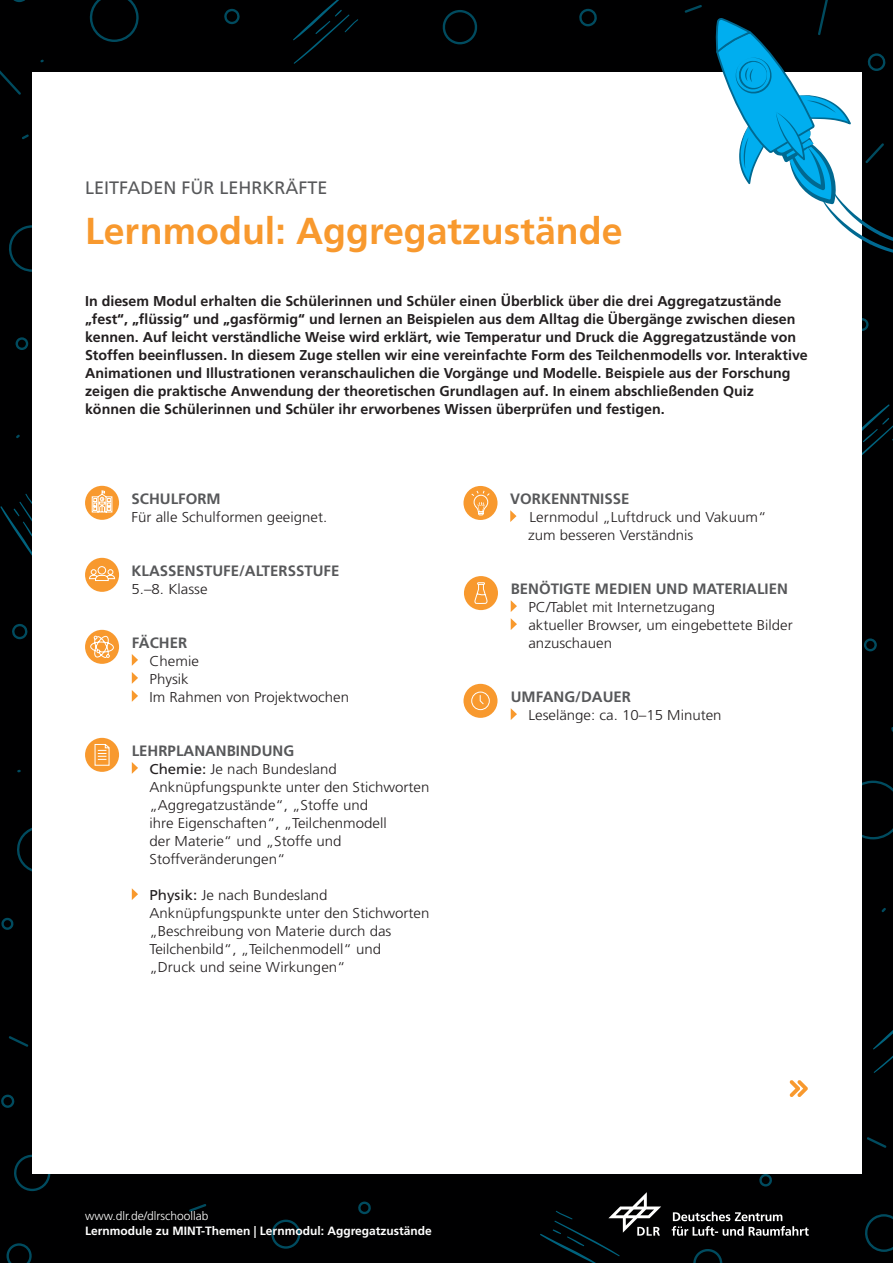
<style>
.page{position:relative;width:893px;height:1263px;background:#000001}
.page>*{position:absolute;margin:0;border:0;box-sizing:border-box;transform-origin:0 0}
.t1{font:700 37.5px "Frutiger LT Std";color:#f8992e}
.t2{font:18px "Frutiger LT Std";color:#57585a}
.t3{font:700 15px "Frutiger LT Std";color:#57585a}
.t4{font:700 14.25px/18px "Frutiger LT Std";color:#231f20}
.t5{font:300 14.25px/18px "Frutiger LT Std";color:#231f20;scale:1.06 1}
.t6{font:700 12px "Frutiger LT Std";color:#fff}
.t7{font:300 12px "Frutiger LT Std";color:#fff}
.s1{font-weight:400}
</style>
<div class="page">
<svg style="left:0;top:70px;width:21px;height:25px"></svg>
<svg style="left:867px;top:1137px;width:19px;height:11px"></svg>
<svg style="left:9px;top:1036px;width:19px;height:11px"></svg>
<svg style="left:685px;top:5px;width:17px;height:8px"></svg>
<svg style="left:189px;top:1204px;width:17px;height:8px"></svg>
<svg style="left:861px;top:781px;width:32px;height:58px"></svg>
<svg style="left:861px;top:318px;width:8px;height:13px"></svg>
<svg style="left:864px;top:638px;width:13px;height:13px"></svg>
<svg style="left:6px;top:1243px;width:26px;height:20px"></svg>
<svg style="left:1px;top:918px;width:13px;height:12px"></svg>
<svg style="left:1px;top:1095px;width:14px;height:13px"></svg>
<svg style="left:13px;top:0;width:12px;height:2px"></svg>
<svg style="left:865px;top:1214px;width:28px;height:38px"></svg>
<svg style="left:17px;top:828px;width:15px;height:44px"></svg>
<svg style="left:15px;top:337px;width:13px;height:13px"></svg>
<svg style="left:224px;top:9px;width:16px;height:15px"></svg>
<svg style="left:12px;top:624px;width:16px;height:15px"></svg>
<svg style="left:759px;top:1174px;width:13px;height:12px"></svg>
<svg style="left:358px;top:1201px;width:13px;height:13px"></svg>
<svg style="left:442px;top:10px;width:36px;height:34px"></svg>
<svg style="left:579px;top:9px;width:18px;height:17px"></svg>
<svg style="left:14px;top:1155px;width:37px;height:36px"></svg>
<svg style="left:693px;top:1249px;width:30px;height:14px"></svg>
<svg style="left:271px;top:1219px;width:30px;height:30px"></svg>
<svg style="left:9px;top:225px;width:23px;height:47px"></svg>
<svg style="left:89px;top:0;width:50px;height:42px"></svg>
<svg style="left:22px;top:134px;width:7px;height:5px"></svg>
<svg style="left:881px;top:908px;width:5px;height:4px"></svg>
<svg style="left:0;top:494px;width:32px;height:62px"></svg>
<svg style="left:861px;top:404px;width:32px;height:68px"></svg>
<svg style="left:873px;top:1030px;width:20px;height:43px"></svg>
<svg style="left:293px;top:0;width:65px;height:64px"></svg>
<div style="left:32px;top:72px;width:829px;height:1102px;background:#fff"></div>
<svg style="left:540px;top:1192px;width:121px;height:71px"></svg>
<svg style="left:672px;top:1212px;width:137px;height:24px"></svg>
<svg style="left:510px;top:510px;width:6px;height:12px"></svg>
<div style="left:85px;top:486px;width:34px;height:34px;background:#f8992e;border-radius:50%"></div>
<svg style="left:91px;top:490px;width:22px;height:23px"></svg>
<div style="left:85px;top:558px;width:34px;height:34px;background:#f8992e;border-radius:50%"></div>
<svg style="left:89px;top:566px;width:26px;height:15px"></svg>
<div style="left:85px;top:630px;width:34px;height:34px;background:#f8992e;border-radius:50%"></div>
<svg style="left:90px;top:635px;width:23px;height:23px"></svg>
<div style="left:85px;top:738px;width:34px;height:34px;background:#f8992e;border-radius:50%"></div>
<svg style="left:94px;top:744px;width:16px;height:22px"></svg>
<div style="left:463px;top:486px;width:34px;height:34px;background:#f8992e;border-radius:50%"></div>
<svg style="left:471px;top:490px;width:19px;height:26px"></svg>
<div style="left:463px;top:684px;width:34px;height:34px;background:#f8992e;border-radius:50%"></div>
<svg style="left:471px;top:691px;width:19px;height:19px"></svg>
<div style="left:464px;top:576px;width:34px;height:34px;background:#f8992e;border-radius:50%"></div>
<svg style="left:474px;top:582px;width:14px;height:22px"></svg>
<svg style="left:132px;top:654px;width:6px;height:12px"></svg>
<svg style="left:132px;top:888px;width:6px;height:12px"></svg>
<svg style="left:511px;top:600px;width:6px;height:12px"></svg>
<svg style="left:511px;top:618px;width:6px;height:12px"></svg>
<svg style="left:511px;top:708px;width:6px;height:12px"></svg>
<svg style="left:132px;top:672px;width:6px;height:12px"></svg>
<svg style="left:132px;top:690px;width:6px;height:12px"></svg>
<svg style="left:132px;top:762px;width:6px;height:12px"></svg>
<svg style="left:715px;top:0;width:178px;height:257px"></svg>
<svg style="left:789px;top:1080px;width:19px;height:17px"></svg>
<p class="t2" style="left:85px;top:177px;width:244px">LEITFADEN FÜR LEHRKRÄFTE</p>
<h1 class="t1" style="left:85px;top:209px;width:539px">Lernmodul: Aggregatzustände</h1>
<p class="t4" style="left:85px;top:292px;width:724px">In diesem Modul erhalten die Schülerinnen und Schüler einen Überblick über die drei Aggregatzustände „fest“, „flüssig“ und „gasförmig“ und lernen an Beispielen aus dem Alltag die Übergänge zwischen diesen kennen. Auf leicht verständliche Weise wird erklärt, wie Temperatur und Druck die Aggregatzustände von Stoffen beeinflussen. In diesem Zuge stellen wir eine vereinfachte Form des Teilchenmodells vor. Interaktive Animationen und Illustrationen veranschaulichen die Vorgänge und Modelle. Beispiele aus der Forschung zeigen die praktische Anwendung der theoretischen Grundlagen auf. In einem abschließenden Quiz können die Schülerinnen und Schüler ihr erworbenes Wissen überprüfen und festigen.</p>
<p class="t3" style="left:132px;top:490px;width:91px">SCHULFORM</p>
<p class="t5" style="left:132px;top:508px;width:186px">Für alle Schulformen geeignet.</p>
<p class="t3" style="left:132px;top:562px;width:209px">KLASSENSTUFE/ALTERSSTUFE</p>
<p class="t5" style="left:132px;top:580px;width:73px">5.–8. Klasse</p>
<p class="t3" style="left:132px;top:634px;width:57px">FÄCHER</p>
<p class="t5" style="left:150px;top:652px;width:190px">Chemie<br>Physik<br>Im Rahmen von Projektwochen</p>
<p class="t3" style="left:132px;top:742px;width:164px">LEHRPLANANBINDUNG</p>
<p class="t5" style="left:150px;top:760px;width:266px"><span class="s1">Chemie:</span> Je nach Bundesland<br>Anknüpfungspunkte unter den Stichworten „Aggregatzustände“, „Stoffe und<br>ihre Eigenschaften“, „Teilchenmodell<br>der Materie“ und „Stoffe und<br>Stoffveränderungen“</p>
<p class="t5" style="left:150px;top:886px;width:266px"><span class="s1">Physik:</span> Je nach Bundesland Anknüpfungspunkte unter den Stichworten „Beschreibung von Materie durch das Teilchenbild“, „Teilchenmodell“ und „Druck und seine Wirkungen“</p>
<p class="t3" style="left:510px;top:490px;width:121px">VORKENNTNISSE</p>
<p class="t5" style="left:528px;top:508px;width:226px">Lernmodul „Luftdruck und Vakuum“ zum besseren Verständnis</p>
<p class="t3" style="left:511px;top:580px;width:279px">BENÖTIGTE MEDIEN UND MATERIALIEN</p>
<p class="t5" style="left:528px;top:598px;width:251px">PC/Tablet mit Internetzugang<br>aktueller Browser, um eingebettete Bilder anzuschauen</p>
<p class="t3" style="left:511px;top:688px;width:122px">UMFANG/DAUER</p>
<p class="t5" style="left:528px;top:706px;width:184px">Leselänge: ca. 10–15 Minuten</p>
<p class="t7" style="left:85px;top:1209px;width:125px">www.dlr.de/dlrschoollab</p>
<p class="t6" style="left:85px;top:1223px;width:348px">Lernmodule zu MINT-Themen | Lernmodul: Aggregatzustände</p>
</div>
